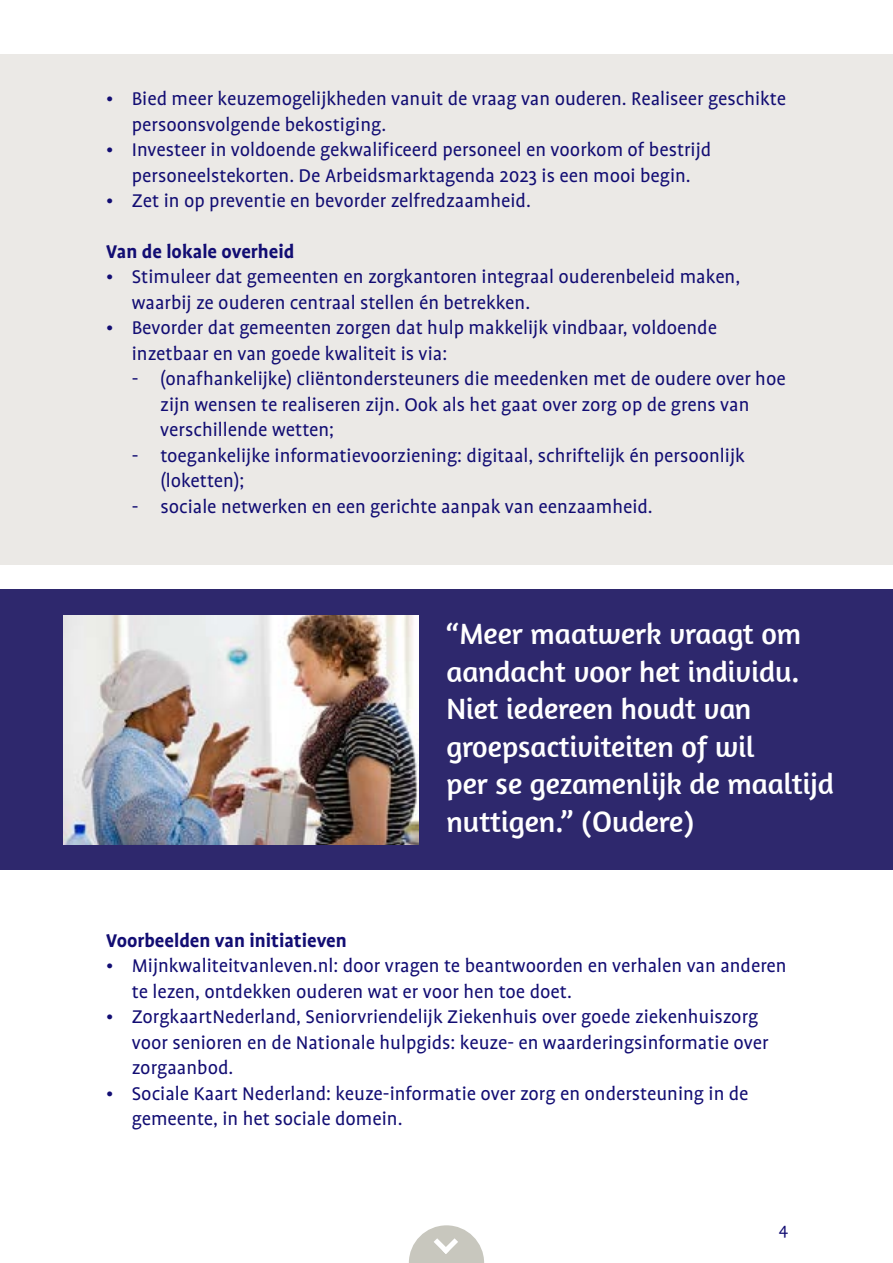
<style>
.page{position:relative;width:893px;height:1263px;background:#fff}
.page>*{position:absolute;margin:0;border:0;box-sizing:border-box;transform-origin:0 0}
.t1{font:30px/37.5px "Amaranth";color:#fff}
.t2{font:21px/25.5px "Profile OT";color:#120d73}
.t3{font:700 21px "Profile OT";color:#120d73}
.t4{font:18px "Profile OT";color:#120d73}
</style>
<div class="page">
<div style="left:0;top:54px;width:893px;height:510px;background:#ebe9e6"></div>
<div style="left:0;top:590px;width:893px;height:280px;background:#2e286d"></div>
<img style="left:64px;top:615px;width:354px;height:229px">
<svg style="left:409px;top:1225px;width:75px;height:38px"></svg>
<p class="t2" style="left:132px;top:86px;width:656px;text-indent:-26px">• Bied meer keuzemogelijkheden vanuit de vraag van ouderen. Realiseer geschikte persoonsvolgende bekostiging.</p>
<p class="t2" style="left:106px;top:137px;width:606px;text-align:center">• Investeer in voldoende gekwalificeerd personeel en voorkom of bestrijd personeelstekorten. De Arbeidsmarktagenda 2023 is een mooi begin.</p>
<p class="t2" style="left:106px;top:188px;width:426px">• Zet in op preventie en bevorder zelfredzaamheid.</p>
<p class="t3" style="left:106px;top:240px;width:190px">Van de lokale overheid</p>
<p class="t2" style="left:132px;top:265px;width:610px;text-indent:-26px">• Stimuleer dat gemeenten en zorgkantoren integraal ouderenbeleid maken, waarbij ze ouderen centraal stellen én betrekken.</p>
<p class="t2" style="left:132px;top:316px;width:587px;text-indent:-26px">• Bevorder dat gemeenten zorgen dat hulp makkelijk vindbaar, voldoende inzetbaar en van goede kwaliteit is via:</p>
<p class="t2" style="left:160px;top:367px;width:627px;text-indent:-28px">- (onafhankelijke) cliëntondersteuners die meedenken met de oudere over hoe zijn wensen te realiseren zijn. Ook als het gaat over zorg op de grens van verschillende wetten;</p>
<p class="t2" style="left:160px;top:443px;width:586px;text-indent:-28px">- toegankelijke informatievoorziening: digitaal, schriftelijk én persoonlijk (loketten);</p>
<p class="t2" style="left:132px;top:494px;width:522px">- sociale netwerken en een gerichte aanpak van eenzaamheid.</p>
<h1 class="t1" style="left:446px;top:615px;width:389px">“Meer maatwerk vraagt om aandacht voor het individu.<br>Niet iedereen houdt van groepsactiviteiten of wil<br>per se gezamenlijk de maaltijd nuttigen.” (Oudere)</h1>
<p class="t3" style="left:106px;top:928px;width:242px">Voorbeelden van initiatieven</p>
<p class="t2" style="left:132px;top:953px;width:656px;text-indent:-26px">• Mijnkwaliteitvanleven.nl: door vragen te beantwoorden en verhalen van anderen te lezen, ontdekken ouderen wat er voor hen toe doet.</p>
<p class="t2" style="left:132px;top:1004px;width:638px;text-indent:-26px">• ZorgkaartNederland, Seniorvriendelijk Ziekenhuis over goede ziekenhuiszorg voor senioren en de Nationale hulpgids: keuze- en waarderingsinformatie over zorgaanbod.</p>
<p class="t2" style="left:132px;top:1081px;width:618px;text-indent:-26px">• Sociale Kaart Nederland: keuze-informatie over zorg en ondersteuning in de gemeente, in het sociale domein.</p>
<p class="t4" style="left:779px;top:1219px;width:11px">4</p>
</div>
